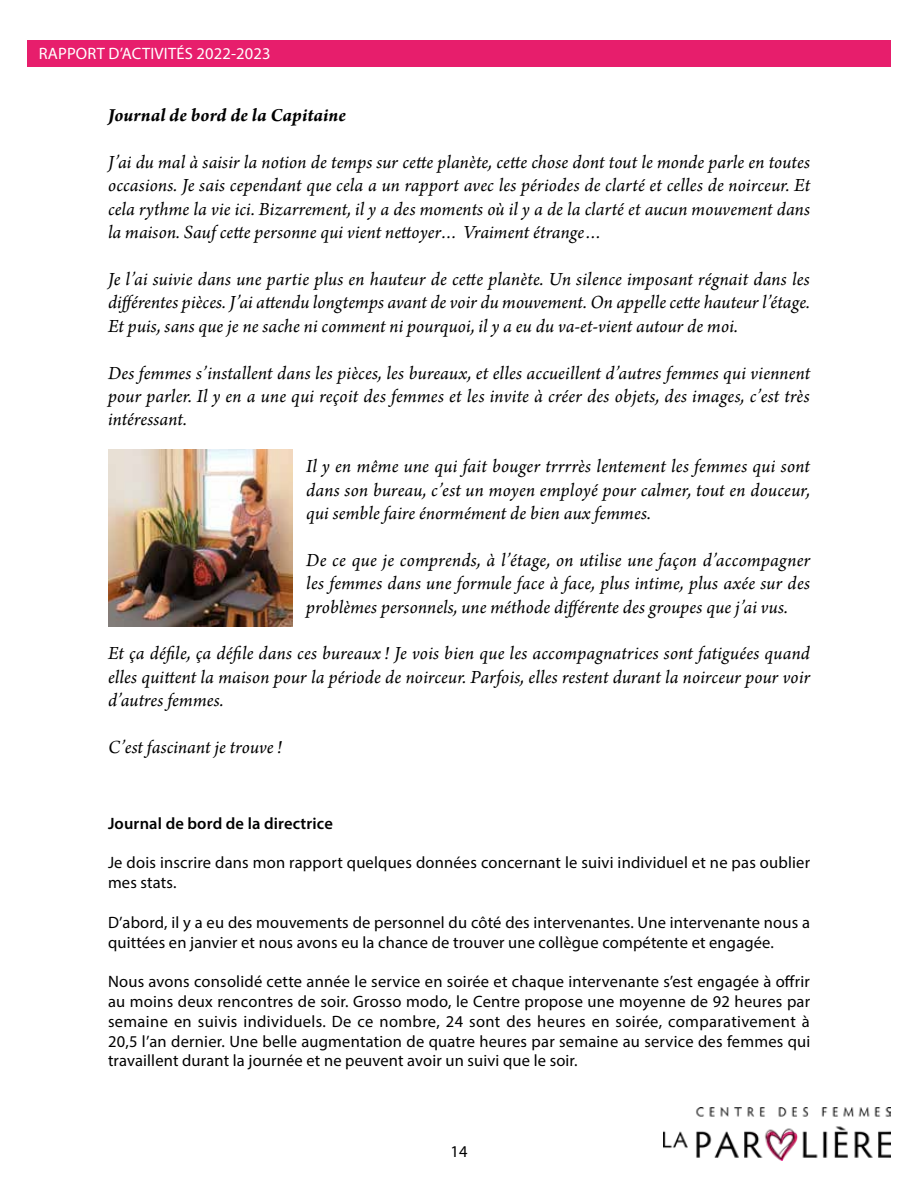
<style>
.page{position:relative;width:918px;height:1188px;background:#fff}
.page>*{position:absolute;margin:0;border:0;box-sizing:border-box;transform-origin:0 0}
.t1{font:italic 19.5px/23.4px "Arno Pro";letter-spacing:.005em;color:#000;text-align:justify}
.t2{font:italic 700 19.5px "Arno Pro";letter-spacing:.005em;color:#000}
.t3{font:16.5px/19.8px "Myriad Pro";letter-spacing:.01em;color:#000}
.t4{font:16.5px "Myriad Pro";letter-spacing:.01em;color:#fff}
.t5{font:600 16.5px "Myriad Pro";letter-spacing:.01em;color:#000}
</style>
<div class="page">
<div style="left:27px;top:40px;width:864px;height:28px;background:#e71e6c"></div>
<img style="left:663px;top:1107px;width:228px;height:54px">
<img style="left:108px;top:449px;width:185px;height:177px">
<p class="t4" style="left:39px;top:43px;width:233px">RAPPORT D’ACTIVITÉS 2022-2023</p>
<p class="t2" style="left:108px;top:104px;width:239px">Journal de bord de la Capitaine</p>
<p class="t1" style="left:108px;top:152px;width:704px">J’ai du mal à saisir la notion de temps sur cette planète, cette chose dont tout le monde parle en toutes occasions. Je sais cependant que cela a un rapport avec les périodes de clarté et celles de noirceur. Et cela rythme la vie ici. Bizarrement, il y a des moments où il y a de la clarté et aucun mouvement dans la maison. Sauf cette personne qui vient nettoyer… Vraiment étrange…</p>
<p class="t1" style="left:108px;top:269px;width:703px">Je l’ai suivie dans une partie plus en hauteur de cette planète. Un silence imposant régnait dans les différentes pièces. J’ai attendu longtemps avant de voir du mouvement. On appelle cette hauteur l’étage.<br>Et puis, sans que je ne sache ni comment ni pourquoi, il y a eu du va-et-vient autour de moi.</p>
<p class="t1" style="left:108px;top:362px;width:704px">Des femmes s’installent dans les pièces, les bureaux, et elles accueillent d’autres femmes qui viennent pour parler. Il y en a une qui reçoit des femmes et les invite à créer des objets, des images, c’est très intéressant.</p>
<p class="t1" style="left:306px;top:456px;width:505px">Il y en même une qui fait bouger trrrrès lentement les femmes qui sont dans son bureau, c’est un moyen employé pour calmer, tout en douceur, qui semble faire énormément de bien aux femmes.</p>
<p class="t1" style="left:306px;top:549px;width:505px">De ce que je comprends, à l’étage, on utilise une façon d’accompagner les femmes dans une formule face à face, plus intime, plus axée sur des problèmes personnels, une méthode différente des groupes que j’ai vus.</p>
<p class="t1" style="left:108px;top:643px;width:704px">Et ça défile, ça défile dans ces bureaux ! Je vois bien que les accompagnatrices sont fatiguées quand elles quittent la maison pour la période de noirceur. Parfois, elles restent durant la noirceur pour voir d’autres femmes.</p>
<p class="t1" style="left:108px;top:737px;width:175px">C’est fascinant je trouve!</p>
<p class="t5" style="left:108px;top:813px;width:226px">Journal de bord de la directrice</p>
<p class="t3" style="left:108px;top:853px;width:704px">Je dois inscrire dans mon rapport quelques données concernant le suivi individuel et ne pas oublier mes stats.</p>
<p class="t3" style="left:108px;top:912px;width:704px">D’abord, il y a eu des mouvements de personnel du côté des intervenantes. Une intervenante nous a quittées en janvier et nous avons eu la chance de trouver une collègue compétente et engagée.</p>
<p class="t3" style="left:108px;top:972px;width:704px;text-align:justify">Nous avons consolidé cette année le service en soirée et chaque intervenante s’est engagée à offrir au moins deux rencontres de soir. Grosso modo, le Centre propose une moyenne de 92 heures par semaine en suivis individuels. De ce nombre, 24 sont des heures en soirée, comparativement à 20,5 l’an dernier. Une belle augmentation de quatre heures par semaine au service des femmes qui travaillent durant la journée et ne peuvent avoir un suivi que le soir.</p>
<p class="t3" style="left:450px;top:1141px;width:19px">14</p>
</div>
